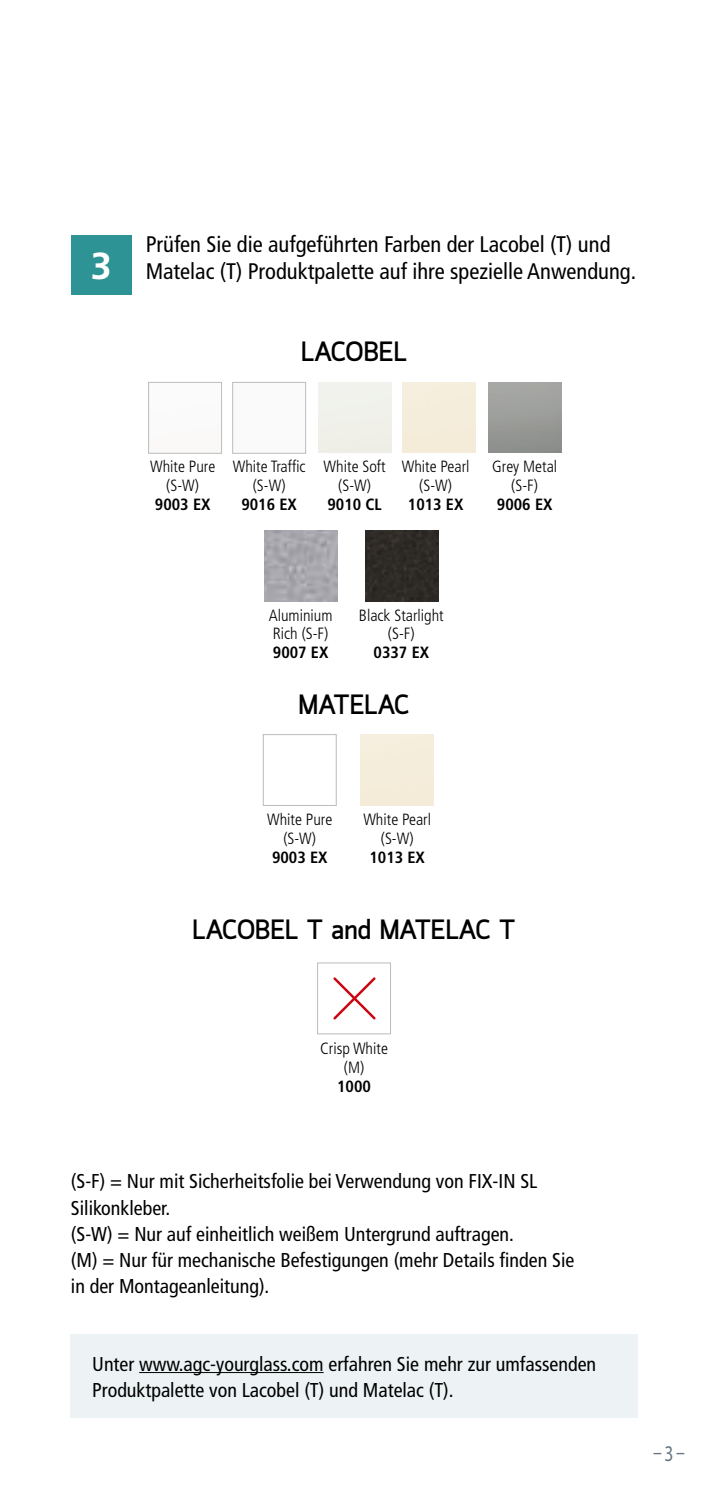
<style>
.page{position:relative;width:709px;height:1489px;background:#fff}
.page>*{position:absolute;margin:0;border:0;box-sizing:border-box;transform-origin:0 0}
.t1{font:700 37.5px "Frutiger LT Std";color:#fff}
.t2{font:700 27.5px "Quark";color:#000}
.t3{font:condensed 22.5px/26.2px "Frutiger LT Std";color:#000}
.t4{font:22.5px "Myriad Pro";color:#697683;scale:.78 1}
.t5{font:condensed 20px/26.2px "Frutiger LT Std";color:#000}
.t6{font:300 condensed 16.25px/18.8px "Frutiger LT Std";color:#000;text-align:center}
.t7{font:700 condensed 16.25px "Frutiger LT Std";color:#000}
</style>
<div class="page">
<div style="left:71px;top:235px;width:60px;height:59px;background:#2e9394"></div>
<div style="left:263px;top:734px;width:73px;height:71px;border:1px solid #bbbcbd"></div>
<img style="left:264px;top:530px;width:73px;height:71px">
<div style="left:317px;top:962px;width:74px;height:72px;border:1px solid #bbbcbd"></div>
<div style="left:365px;top:530px;width:73px;height:71px;background:#2e2a27"></div>
<svg style="left:317px;top:962px;width:73px;height:71px"></svg>
<div style="left:148px;top:382px;width:74px;height:71px;border:1px solid #bbbcbd"></div>
<div style="left:232px;top:382px;width:74px;height:71px;border:1px solid #bbbcbd"></div>
<div style="left:71px;top:1334px;width:567px;height:83px;background:#edf3f4"></div>
<hr style="left:139px;top:1371px;width:185px;height:1px;background:#000">
<h1 class="t1" style="left:91px;top:244px;width:22px">3</h1>
<p class="t3" style="left:146px;top:231px;width:492px">Prüfen Sie die aufgeführten Farben der Lacobel (T) und<br>Matelac (T) Produktpalette auf ihre spezielle Anwendung.</p>
<h2 class="t2" style="left:301px;top:336px;width:107px">LACOBEL</h2>
<p class="t6" style="left:150px;top:457px;width:67px">White Pure (S-W)</p>
<p class="t7" style="left:155px;top:494px;width:57px">9003 EX</p>
<p class="t6" style="left:233px;top:457px;width:74px">White Traffic (S-W)</p>
<p class="t7" style="left:241px;top:494px;width:57px">9016 EX</p>
<p class="t6" style="left:324px;top:457px;width:64px">White Soft (S-W)</p>
<p class="t7" style="left:327px;top:494px;width:56px">9010 CL</p>
<p class="t6" style="left:402px;top:457px;width:69px">White Pearl (S-W)</p>
<p class="t7" style="left:408px;top:494px;width:57px">1013 EX</p>
<p class="t6" style="left:492px;top:457px;width:66px">Grey Metal (S-F)</p>
<p class="t7" style="left:497px;top:494px;width:57px">9006 EX</p>
<p class="t6" style="left:269px;top:606px;width:65px;text-align:left">Aluminium<br>Rich (S-F)</p>
<p class="t7" style="left:273px;top:643px;width:57px">9007 EX</p>
<p class="t6" style="left:359px;top:606px;width:86px">Black Starlight (S-F)</p>
<p class="t7" style="left:373px;top:643px;width:57px">0337 EX</p>
<h2 class="t2" style="left:298px;top:688px;width:112px">MATELAC</h2>
<p class="t6" style="left:267px;top:810px;width:67px">White Pure (S-W)</p>
<p class="t7" style="left:272px;top:847px;width:57px">9003 EX</p>
<p class="t6" style="left:363px;top:810px;width:69px">White Pearl (S-W)</p>
<p class="t7" style="left:369px;top:847px;width:57px">1013 EX</p>
<h2 class="t2" style="left:193px;top:913px;width:324px">LACOBEL T and MATELAC T</h2>
<p class="t6" style="left:320px;top:1039px;width:69px">Crisp White (M)</p>
<p class="t7" style="left:337px;top:1076px;width:35px">1000</p>
<p class="t5" style="left:71px;top:1168px;width:505px">(S-F) = Nur mit Sicherheitsfolie bei Verwendung von FIX-IN SL Silikonkleber.<br>(S-W) = Nur auf einheitlich weißem Untergrund auftragen.<br>(M) = Nur für mechanische Befestigungen (mehr Details finden Sie in der Montageanleitung).</p>
<p class="t5" style="left:92px;top:1350px;width:505px">Unter www.agc-yourglass.com erfahren Sie mehr zur umfassenden<br>Produktpalette von Lacobel (T) und Matelac (T).</p>
<p class="t4" style="left:653px;top:1439px;width:42px">–3–</p>
</div>
